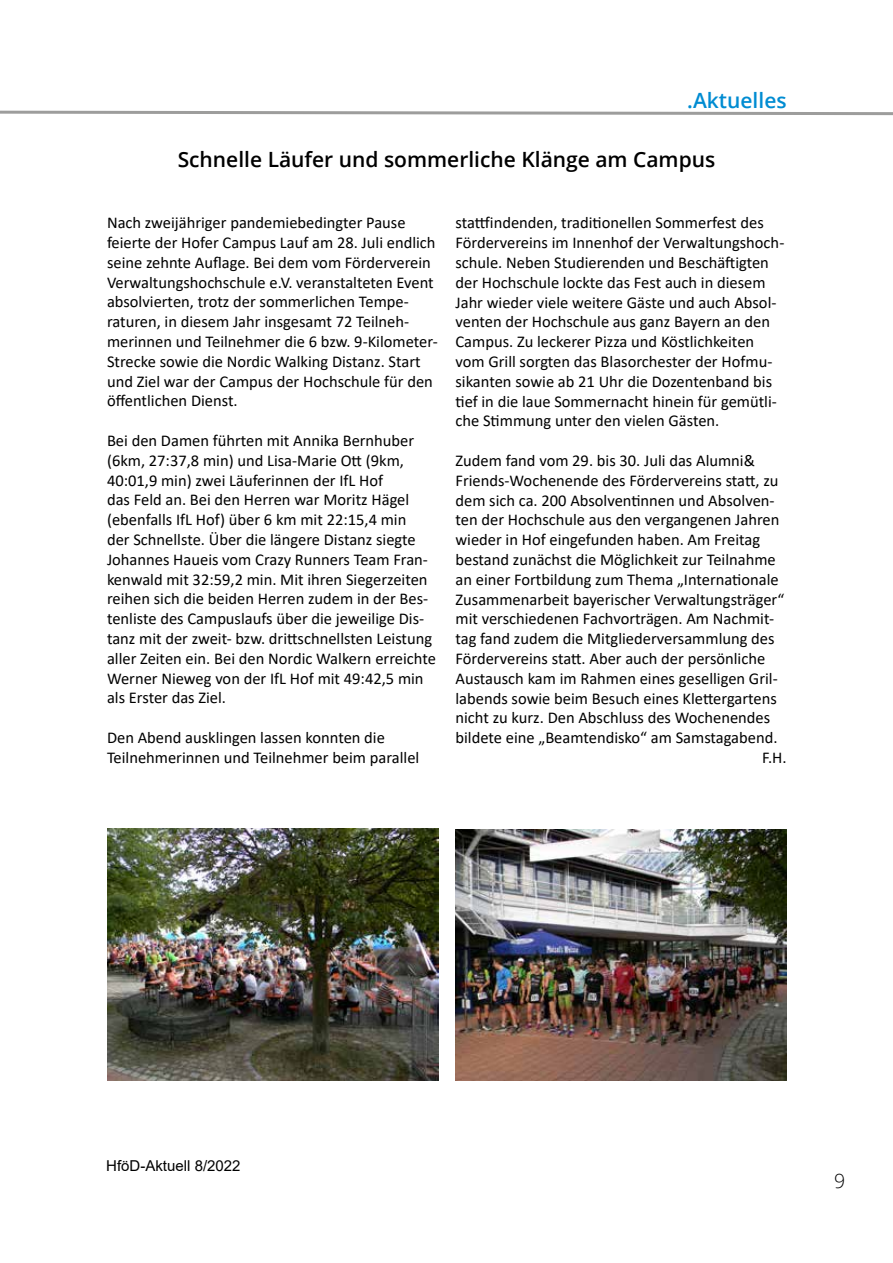
<style>
.page{position:relative;width:893px;height:1263px;background:#fff}
.page>*{position:absolute;margin:0;border:0;box-sizing:border-box;transform-origin:0 0}
.t1{font:600 21px "Open Sans";color:#000}
.t2{font:600 21px "Open Sans";color:#008cd2}
.t3{font:300 19.5px "Open Sans";color:#000}
.t4{font:16.5px/19.8px "Calibri";color:#000}
.t5{font:15px "Arial";color:#000}
</style>
<div class="page">
<svg style="left:0;top:110px;width:893px;height:6px"></svg>
<img style="left:107px;top:828px;width:331px;height:252px">
<img style="left:455px;top:830px;width:332px;height:250px">
<p class="t2" style="left:687px;top:86px;width:101px">.Aktuelles</p>
<p class="t1" style="left:178px;top:145px;width:539px">Schnelle Läufer und sommerliche Klänge am Campus</p>
<p class="t4" style="left:107px;top:212px;width:332px">Nach zweijähriger pandemiebedingter Pause feierte der Hofer Campus Lauf am 28. Juli endlich seine zehnte Auflage. Bei dem vom Förderverein Verwaltungshochschule e.V. veranstalteten Event absolvierten, trotz der sommerlichen Tempe&shy;raturen, in diesem Jahr insgesamt 72 Teilneh&shy;merinnen und Teilnehmer die 6 bzw. 9-Kilometer-Strecke sowie die Nordic Walking Distanz. Start und Ziel war der Campus der Hochschule für den öffentlichen Dienst.</p>
<p class="t4" style="left:107px;top:430px;width:330px">Bei den Damen führten mit Annika Bernhuber (6km, 27:37,8 min) und Lisa-Marie Ott (9km, 40:01,9 min) zwei Läuferinnen der IfL Hof<br>das Feld an. Bei den Herren war Moritz Hägel (ebenfalls IfL Hof) über 6 km mit 22:15,4 min<br>der Schnellste. Über die längere Distanz siegte Johannes Haueis vom Crazy Runners Team Fran&shy;kenwald mit 32:59,2 min. Mit ihren Siegerzeiten reihen sich die beiden Herren zudem in der Bes&shy;tenliste des Campuslaufs über die jeweilige Dis&shy;tanz mit der zweit- bzw. drittschnellsten Leistung aller Zeiten ein. Bei den Nordic Walkern erreichte Werner Nieweg von der IfL Hof mit 49:42,5 min als Erster das Ziel.</p>
<p class="t4" style="left:107px;top:727px;width:314px">Den Abend ausklingen lassen konnten die<br>Teilnehmerinnen und Teilnehmer beim parallel</p>
<p class="t4" style="left:455px;top:213px;width:330px">stattfindenden, traditionellen Sommerfest des Fördervereins im Innenhof der Verwaltungshoch&shy;schule. Neben Studierenden und Beschäftigten der Hochschule lockte das Fest auch in diesem Jahr wieder viele weitere Gäste und auch Absol&shy;venten der Hochschule aus ganz Bayern an den Campus. Zu leckerer Pizza und Köstlichkeiten vom Grill sorgten das Blasorchester der Hofmu&shy;sikanten sowie ab 21 Uhr die Dozentenband bis tief in die laue Sommernacht hinein für gemütli&shy;che Stimmung unter den vielen Gästen.</p>
<p class="t4" style="left:455px;top:450px;width:301px">Zudem fand vom 29. bis 30. Juli das Alumni&amp;</p>
<p class="t4" style="left:455px;top:470px;width:324px">Friends-Wochenende des Fördervereins statt, zu</p>
<p class="t4" style="left:455px;top:490px;width:321px">dem sich ca. 200 Absolventinnen und Absolven-</p>
<p class="t4" style="left:455px;top:510px;width:325px">ten der Hochschule aus den vergangenen Jahren</p>
<p class="t4" style="left:455px;top:529px;width:306px">wieder in Hof eingefunden haben. Am Freitag</p>
<p class="t4" style="left:455px;top:549px;width:322px">bestand zunächst die Möglichkeit zur Teilnahme</p>
<p class="t4" style="left:455px;top:569px;width:325px">an einer Fortbildung zum Thema „Internationale</p>
<p class="t4" style="left:455px;top:589px;width:330px">Zusammenarbeit bayerischer Verwaltungsträger“</p>
<p class="t4" style="left:455px;top:609px;width:320px">mit verschiedenen Fachvorträgen. Am Nachmit-</p>
<p class="t4" style="left:455px;top:628px;width:321px">tag fand zudem die Mitgliederversammlung des</p>
<p class="t4" style="left:455px;top:648px;width:311px">Fördervereins statt. Aber auch der persönliche</p>
<p class="t4" style="left:455px;top:668px;width:324px">Austausch kam im Rahmen eines geselligen Gril-</p>
<p class="t4" style="left:455px;top:688px;width:323px">labends sowie beim Besuch eines Klettergartens</p>
<p class="t4" style="left:455px;top:708px;width:316px">nicht zu kurz. Den Abschluss des Wochenendes</p>
<p class="t4" style="left:455px;top:727px;width:324px">bildete eine „Beamtendisko“ am Samstagabend.</p>
<p class="t4" style="left:762px;top:747px;width:26px">F.H.</p>
<p class="t5" style="left:106px;top:1156px;width:136px">HföD-Aktuell 8/2022</p>
<p class="t3" style="left:834px;top:1168px;width:13px">9</p>
</div>
